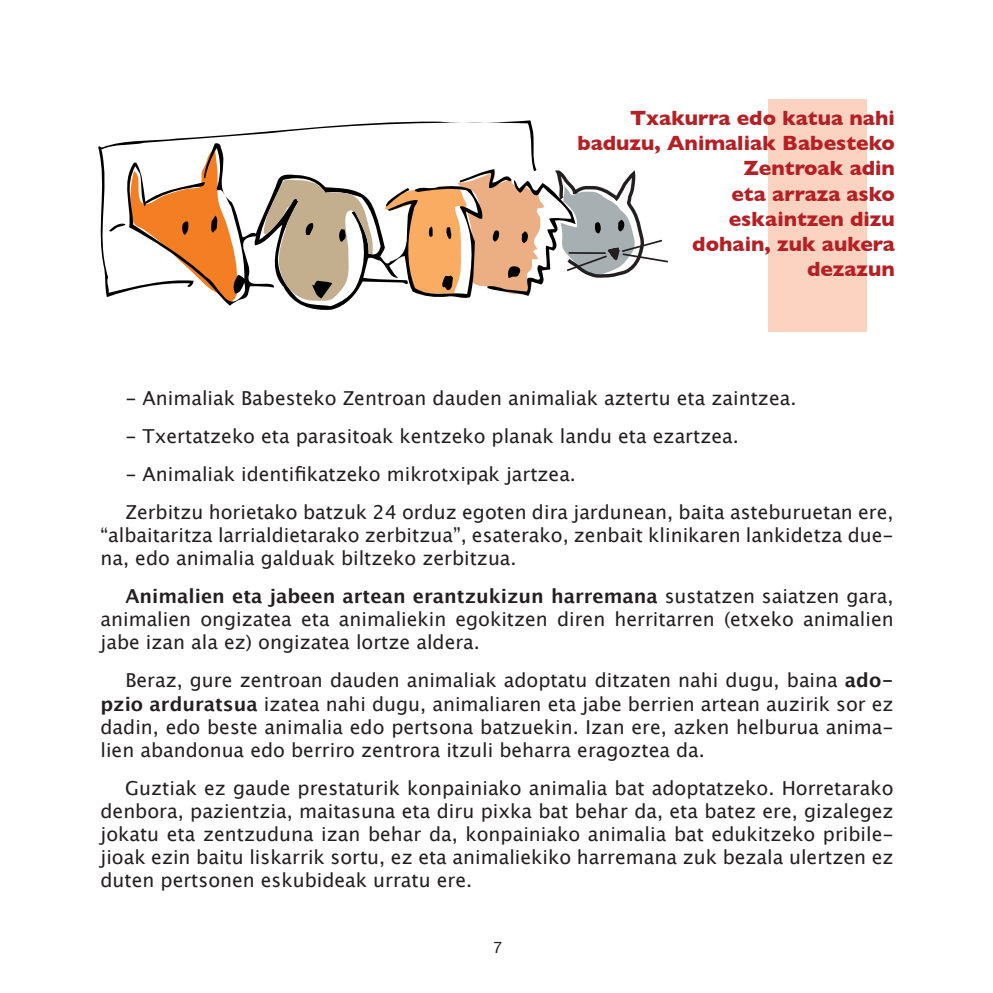
<style>
.page{position:relative;width:993px;height:993px;background:#fff}
.page>*{position:absolute;margin:0;border:0;box-sizing:border-box;transform-origin:0 0}
.t1{font:700 21px/25.2px "Gill Sans";color:#b62024;text-align:right}
.t2{font:19.25px/23.1px "Lucida Grande";color:#231f20;text-align:justify}
.t3{font:15.75px "Helvetica Neue";color:#231f20}
.s1{font-weight:700}
</style>
<div class="page">
<div style="left:768px;top:99px;width:98px;height:232px;background:#fcd2c0"></div>
<svg style="left:98px;top:120px;width:438px;height:177px"></svg>
<svg style="left:120px;top:142px;width:363px;height:168px"></svg>
<svg style="left:109px;top:149px;width:128px;height:153px"></svg>
<svg style="left:259px;top:167px;width:409px;height:139px"></svg>
<p class="t1" style="left:577px;top:105px;width:319px">Txakurra edo katua nahi baduzu, Animaliak Babesteko<br>Zentroak adin<br>eta arraza asko<br>eskaintzen dizu<br>dohain, zuk aukera<br>dezazun</p>
<p class="t2" style="left:125px;top:386px;width:672px">- Animaliak Babesteko Zentroan dauden animaliak aztertu eta zaintzea.</p>
<p class="t2" style="left:125px;top:424px;width:614px">- Txertatzeko eta parasitoak kentzeko planak landu eta ezartzea.</p>
<p class="t2" style="left:125px;top:455px;width:769px;line-height:38px">- Animaliak identifikatzeko mikrotxipak jartzea.<br>Zerbitzu horietako batzuk 24 orduz egoten dira jardunean, baita asteburuetan ere,</p>
<p class="t2" style="left:100px;top:523px;width:794px">“albaitaritza larrialdietarako zerbitzua”, esaterako, zenbait klinikaren lankidetza due&shy;na, edo animalia galduak biltzeko zerbitzua.</p>
<p class="t2" style="left:100px;top:584px;width:794px;text-indent:25px"><span class="s1">Animalien eta jabeen artean erantzukizun harremana</span> sustatzen saiatzen gara, animalien ongizatea eta animaliekin egokitzen diren herritarren (etxeko animalien jabe izan ala ez) ongizatea lortze aldera.</p>
<p class="t2" style="left:100px;top:669px;width:794px;text-indent:25px">Beraz, gure zentroan dauden animaliak adoptatu ditzaten nahi dugu, baina <span class="s1">ado&shy;pzio arduratsua</span> izatea nahi dugu, animaliaren eta jabe berrien artean auzirik sor ez dadin, edo beste animalia edo pertsona batzuekin. Izan ere, azken helburua anima&shy;lien abandonua edo berriro zentrora itzuli beharra eragoztea da.</p>
<p class="t2" style="left:100px;top:776px;width:794px;text-indent:25px">Guztiak ez gaude prestaturik konpainiako animalia bat adoptatzeko. Horretarako denbora, pazientzia, maitasuna eta diru pixka bat behar da, eta batez ere, gizalegez jokatu eta zentzuduna izan behar da, konpainiako animalia bat edukitzeko pribile&shy;jioak ezin baitu liskarrik sortu, ez eta animaliekiko harremana zuk bezala ulertzen ez duten pertsonen eskubideak urratu ere.</p>
<p class="t3" style="left:493px;top:938px;width:10px">7</p>
</div>
